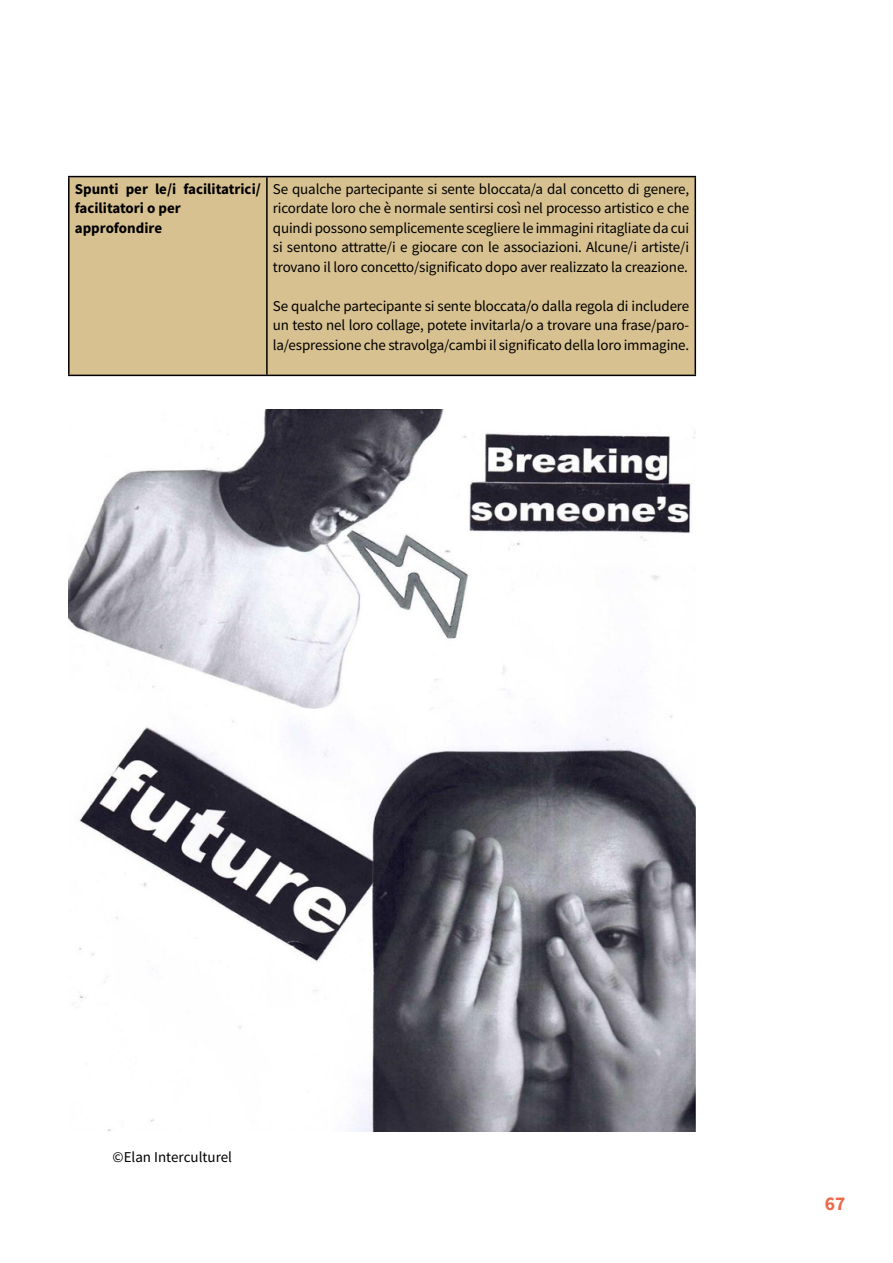
<style>
.page{position:relative;width:893px;height:1263px;background:#fff}
.page>*{position:absolute;margin:0;border:0;box-sizing:border-box;transform-origin:0 0}
.t1{font:700 19.5px "Source Sans Pro";color:#ed694b}
.t2{font:15px/19.5px "Source Sans Pro";letter-spacing:-.01em;color:#000;text-align:justify}
.t3{font:700 15px/19.5px "Source Sans Pro";color:#000}
</style>
<div class="page">
<div style="left:70px;top:177px;width:625px;height:198px;background:#d7c190"></div>
<hr style="left:68px;top:176px;width:199px;height:1px;background:#000">
<hr style="left:68px;top:177px;width:2px;height:198px;background:#000">
<hr style="left:68px;top:375px;width:199px;height:1px;background:#000">
<hr style="left:267px;top:176px;width:429px;height:1px;background:#000">
<hr style="left:266px;top:177px;width:2px;height:198px;background:#000">
<hr style="left:695px;top:177px;width:1px;height:198px;background:#000">
<hr style="left:267px;top:375px;width:429px;height:1px;background:#000">
<img style="left:68px;top:409px;width:627px;height:723px">
<p class="t3" style="left:75px;top:179px;width:188px">Spunti per le/i facilitatrici/ facilitatori o per approfondire</p>
<p class="t2" style="left:273px;top:179px;width:418px">Se qualche partecipante si sente bloccata/a dal concetto di genere, ricordate loro che è normale sentirsi così nel processo artistico e che quindi possono semplicemente scegliere le immagini ritagliate da cui si sentono attratte/i e giocare con le associazioni. Alcune/i artiste/i trovano il loro concetto/significato dopo aver realizzato la creazione.</p>
<p class="t2" style="left:273px;top:296px;width:418px">Se qualche partecipante si sente bloccata/o dalla regola di includere un testo nel loro collage, potete invitarla/o a trovare una frase/paro&shy;la/espressione che stravolga/cambi il significato della loro immagine.</p>
<p class="t2" style="left:113px;top:1147px;width:121px">©Elan Interculturel</p>
<h1 class="t1" style="left:825px;top:1190px;width:22px">67</h1>
</div>
